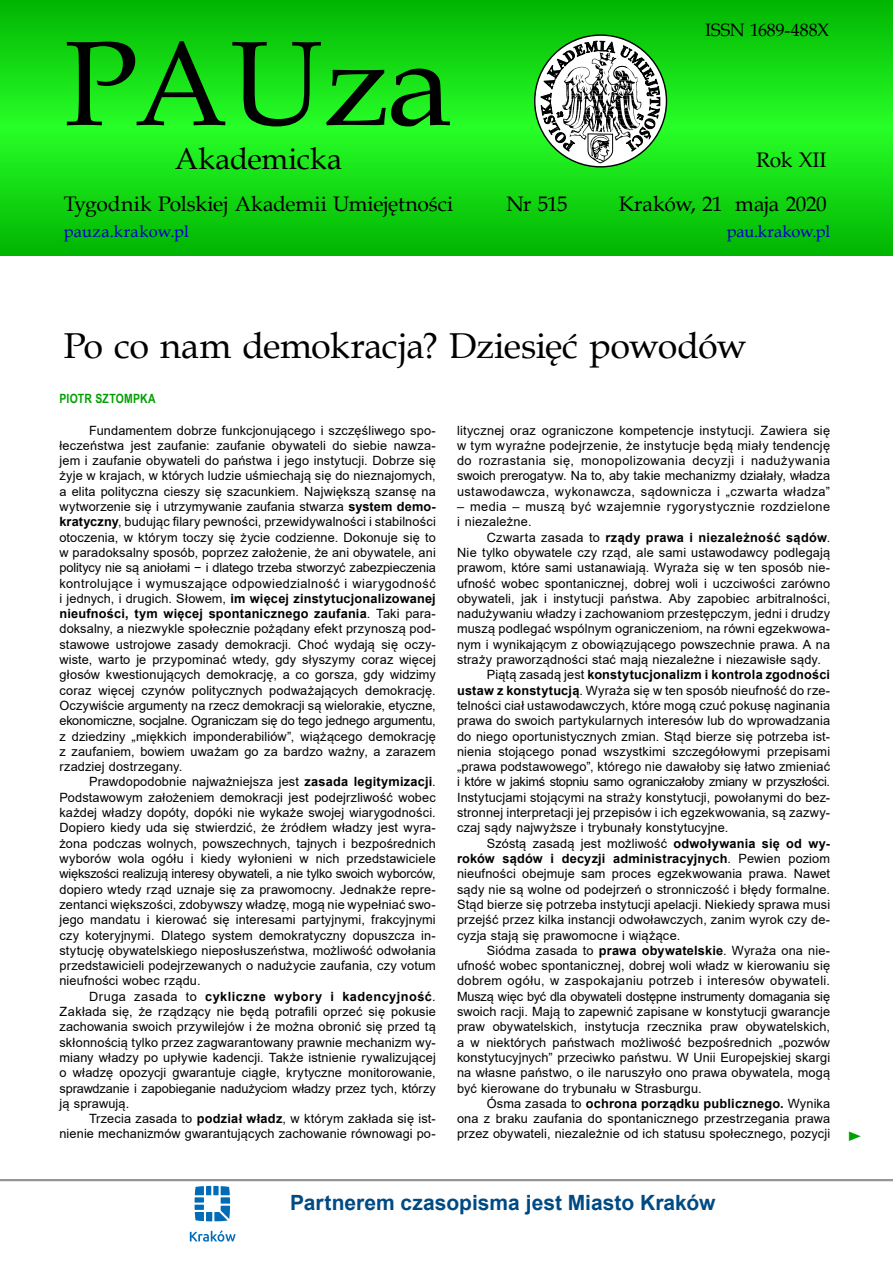
<style>
.page{position:relative;width:893px;height:1263px;background:#fff}
.page>*{position:absolute;margin:0;border:0;box-sizing:border-box;transform-origin:0 0}
.t1{font:120px "Book Antiqua";letter-spacing:-.01em;color:#000}
.t2{font:36px "Book Antiqua";letter-spacing:-.015em;color:#000}
.t3{font:30px "Book Antiqua";color:#000}
.t4{font:21px/44px "Book Antiqua";letter-spacing:-.01em;color:#000;text-align:right}
.t5{font:700 21px "Arial";color:#004a83}
.t6{font:18px "Book Antiqua";letter-spacing:-.005em;color:#000}
.t7{font:16.5px "Book Antiqua";letter-spacing:.005em;color:#0000c8}
.t8{font:12.75px/15.3px "Arial";letter-spacing:.01em;color:#000;text-align:justify}
.t9{font:700 12.75px "Arial";letter-spacing:.015em;color:#000}
.t10{font:12.75px/15.3px "Arial";letter-spacing:.03em;color:#000}
.t11{font:12.75px "Arial";letter-spacing:-.02em;color:#000}
.t12{font:12.75px "Arial";letter-spacing:-.015em;color:#000}
.t13{font:700 12.75px "Arial Narrow";letter-spacing:.02em;color:#00a000}
.s1{font-weight:700}
.s2{font-weight:400}
.s3{font-family:"Times New Roman";font-size:13.5px;color:#00a000}
</style>
<div class="page">
<svg style="left:0;top:0;width:893px;height:255px;background:#13d813"></svg>
<svg style="left:535px;top:35px;width:131px;height:132px"></svg>
<svg style="left:540px;top:32px;width:120px;height:131px"></svg>
<hr style="left:0;top:1179px;width:893px;height:2px;background:#939598">
<svg style="left:195px;top:1186px;width:35px;height:35px"></svg>
<svg style="left:190px;top:1230px;width:46px;height:11px"></svg>
<h1 class="t1" style="left:64px;top:1px;width:390px">PAUza</h1>
<h3 class="t3" style="left:175px;top:138px;width:169px">Akademicka</h3>
<h3 class="t4" style="left:64px;top:182px;width:391px">Tygodnik Polskiej Akademii Umiejętności</h3>
<h3 class="t4" style="left:506px;top:181px;width:63px">Nr 515</h3>
<h3 class="t6" style="left:705px;top:18px;width:126px">ISSN 1689-488X</h3>
<h3 class="t4" style="left:619px;top:138px;width:209px">Rok XII<br>Kraków, 21 maja 2020</h3>
<p class="t7" style="left:64px;top:220px;width:127px">pauza.krakow.pl</p>
<p class="t7" style="left:727px;top:219px;width:105px">pau.krakow.pl</p>
<h2 class="t2" style="left:64px;top:321px;width:684px">Po co nam demokracja? Dziesięć powodów</h2>
<p class="t13" style="left:60px;top:388px;width:98px">PIOTR SZTOMPKA</p>
<p class="t8" style="left:60px;top:422px;width:378px;text-indent:30px">Fundamentem dobrze funkcjonującego i szczęśliwego spo&shy;łeczeństwa jest zaufanie: zaufanie obywateli do siebie nawza&shy;jem i zaufanie obywateli do państwa i jego instytucji. Dobrze się żyje w krajach, w których ludzie uśmiechają się do nieznajomych, a elita polityczna cieszy się szacunkiem. Największą szansę na wytworzenie się i utrzymywanie zaufania stwarza <span class="s1">system demo&shy;kratyczny</span>, budując filary pewności, przewidywalności i stabilności otoczenia, w którym toczy się życie codzienne. Dokonuje się to w paradoksalny sposób, poprzez założenie, że ani obywatele, ani politycy nie są aniołami − i dlatego trzeba stworzyć zabezpieczenia kontrolujące i wymuszające odpowiedzialność i wiarygodność i jednych, i drugich. Słowem, <span class="s1">im więcej zinstytucjonalizowanej nieufności, tym więcej spontanicznego zaufania</span>. Taki para&shy;doksalny, a niezwykle społecznie pożądany efekt przynoszą pod&shy;stawowe ustrojowe zasady demokracji. Choć wydają się oczy&shy;wiste, warto je przypominać wtedy, gdy słyszymy coraz więcej głosów kwestionujących demokrację, a co gorsza, gdy widzimy coraz więcej czynów politycznych podważających demokrację.<br>Oczywiście argumenty na rzecz demokracji są wielorakie, etyczne, ekonomiczne, socjalne. Ograniczam się do tego jednego argumentu, z dziedziny „miękkich imponderabiliów”, wiążącego demokrację z zaufaniem, bowiem uważam go za bardzo ważny, a zarazem rzadziej dostrzegany.</p>
<p class="t8" style="left:59px;top:774px;width:378px;text-indent:30px">Prawdopodobnie najważniejsza jest <span class="s1">zasada legitymizacji</span>.<br>Podstawowym założeniem demokracji jest podejrzliwość wobec każdej władzy dopóty, dopóki nie wykaże swojej wiarygodności.<br>Dopiero kiedy uda się stwierdzić, że źródłem władzy jest wyra&shy;żona podczas wolnych, powszechnych, tajnych i bezpośrednich wyborów wola ogółu i kiedy wyłonieni w nich przedstawiciele większości realizują interesy obywateli, a nie tylko swoich wyborców, dopiero wtedy rząd uznaje się za prawomocny. Jednakże repre&shy;zentanci większości, zdobywszy władzę, mogą nie wypełniać swo&shy;jego mandatu i kierować się interesami partyjnymi, frakcyjnymi czy koteryjnymi. Dlatego system demokratyczny dopuszcza in&shy;stytucję obywatelskiego nieposłuszeństwa, możliwość odwołania przedstawicieli podejrzewanych o nadużycie zaufania, czy votum nieufności wobec rządu.</p>
<p class="t8" style="left:59px;top:988px;width:378px;text-indent:30px">Druga zasada to <span class="s1">cykliczne wybory i kadencyjność</span>.<br>Zakłada się, że rządzący nie będą potrafili oprzeć się pokusie zachowania swoich przywilejów i że można obronić się przed tą skłonnością tylko przez zagwarantowany prawnie mechanizm wy&shy;miany władzy po upływie kadencji. Także istnienie rywalizującej o władzę opozycji gwarantuje ciągłe, krytyczne monitorowanie, sprawdzanie i zapobieganie nadużyciom władzy przez tych, którzy ją sprawują.</p>
<p class="t8" style="left:59px;top:1111px;width:378px;text-align:right">Trzecia zasada to <span class="s1">podział władz</span>, w którym zakłada się ist&shy;nienie mechanizmów gwarantujących zachowanie równowagi po-</p>
<p class="t8" style="left:457px;top:422px;width:375px">litycznej oraz ograniczone kompetencje instytucji. Zawiera się w tym wyraźne podejrzenie, że instytucje będą miały tendencję do rozrastania się, monopolizowania decyzji i nadużywania swoich prerogatyw. Na to, aby takie mechanizmy działały, władza ustawodawcza, wykonawcza, sądownicza i „czwarta władza”</p>
<p class="t10" style="left:457px;top:499px;width:375px">– media – muszą być wzajemnie rygorystycznie rozdzielone i niezależne.</p>
<p class="t9" style="left:487px;top:528px;width:345px"><span class="s2">Czwarta zasada to</span> rządy prawa i niezależność sądów<span class="s2">.</span></p>
<p class="t8" style="left:457px;top:545px;width:375px">Nie tylko obywatele czy rząd, ale sami ustawodawcy podlegają</p>
<p class="t8" style="left:457px;top:560px;width:375px">prawom, które sami ustanawiają. Wyraża się w ten sposób nie-</p>
<p class="t8" style="left:457px;top:575px;width:375px">ufność wobec spontanicznej, dobrej woli i uczciwości zarówno</p>
<p class="t8" style="left:457px;top:591px;width:375px">obywateli, jak i instytucji państwa. Aby zapobiec arbitralności,</p>
<p class="t8" style="left:457px;top:606px;width:375px">nadużywaniu władzy i zachowaniom przestępczym, jedni i drudzy</p>
<p class="t8" style="left:457px;top:621px;width:375px">muszą podlegać wspólnym ograniczeniom, na równi egzekwowa-</p>
<p class="t8" style="left:457px;top:636px;width:375px">nym i wynikającym z obowiązującego powszechnie prawa. A na</p>
<p class="t8" style="left:457px;top:652px;width:365px">straży praworządności stać mają niezależne i niezawisłe sądy.</p>
<p class="t9" style="left:487px;top:666px;width:345px"><span class="s2">Piątą zasadą jest</span> konstytucjonalizm i kontrola zgodności</p>
<p class="t8" style="left:457px;top:682px;width:375px"><span class="s1">ustaw z konstytucją</span>. Wyraża się w ten sposób nieufność do rze-</p>
<p class="t8" style="left:457px;top:698px;width:375px">telności ciał ustawodawczych, które mogą czuć pokusę naginania</p>
<p class="t8" style="left:457px;top:713px;width:375px">prawa do swoich partykularnych interesów lub do wprowadzania</p>
<p class="t8" style="left:457px;top:728px;width:375px">do niego oportunistycznych zmian. Stąd bierze się potrzeba ist-</p>
<p class="t8" style="left:457px;top:744px;width:375px">nienia stojącego ponad wszystkimi szczegółowymi przepisami</p>
<p class="t8" style="left:457px;top:759px;width:375px">„prawa podstawowego”, którego nie dawałoby się łatwo zmieniać</p>
<p class="t11" style="left:457px;top:773px;width:375px">i które w jakimś stopniu samo ograniczałoby zmiany w przyszłości.</p>
<p class="t8" style="left:457px;top:789px;width:375px">Instytucjami stojącymi na straży konstytucji, powołanymi do bez-</p>
<p class="t8" style="left:457px;top:805px;width:375px">stronnej interpretacji jej przepisów i ich egzekwowania, są zazwy-</p>
<p class="t8" style="left:457px;top:820px;width:273px">czaj sądy najwyższe i trybunały konstytucyjne.</p>
<p class="t8" style="left:487px;top:835px;width:345px">Szóstą zasadą jest możliwość <span class="s1">odwoływania się od wy-</span></p>
<p class="t9" style="left:457px;top:849px;width:375px">roków sądów i decyzji administracyjnych<span class="s2">. Pewien poziom</span></p>
<p class="t8" style="left:457px;top:866px;width:375px">nieufności obejmuje sam proces egzekwowania prawa. Nawet</p>
<p class="t8" style="left:457px;top:881px;width:375px">sądy nie są wolne od podejrzeń o stronniczość i błędy formalne.</p>
<p class="t8" style="left:457px;top:897px;width:375px">Stąd bierze się potrzeba instytucji apelacji. Niekiedy sprawa musi</p>
<p class="t8" style="left:457px;top:912px;width:375px">przejść przez kilka instancji odwoławczych, zanim wyrok czy de-</p>
<p class="t8" style="left:457px;top:927px;width:225px">cyzja stają się prawomocne i wiążące.</p>
<p class="t8" style="left:487px;top:942px;width:345px">Siódma zasada to <span class="s1">prawa obywatelskie</span>. Wyraża ona nie-</p>
<p class="t8" style="left:457px;top:958px;width:375px">ufność wobec spontanicznej, dobrej woli władz w kierowaniu się</p>
<p class="t10" style="left:457px;top:973px;width:375px">dobrem ogółu, w zaspokajaniu potrzeb i interesów obywateli.</p>
<p class="t12" style="left:457px;top:987px;width:375px">Muszą więc być dla obywateli dostępne instrumenty domagania się</p>
<p class="t8" style="left:457px;top:1004px;width:375px">swoich racji. Mają to zapewnić zapisane w konstytucji gwarancje</p>
<p class="t8" style="left:457px;top:1019px;width:375px">praw obywatelskich, instytucja rzecznika praw obywatelskich,</p>
<p class="t8" style="left:457px;top:1034px;width:375px">a w niektórych państwach możliwość bezpośrednich „pozwów</p>
<p class="t8" style="left:457px;top:1050px;width:375px">konstytucyjnych” przeciwko państwu. W Unii Europejskiej skargi</p>
<p class="t8" style="left:457px;top:1065px;width:375px">na własne państwo, o ile naruszyło ono prawa obywatela, mogą</p>
<p class="t8" style="left:457px;top:1080px;width:246px">być kierowane do trybunału w Strasburgu.</p>
<p class="t9" style="left:487px;top:1094px;width:345px"><span class="s2">Ósma zasada to</span> ochrona porządku publicznego. <span class="s2">Wynika</span></p>
<p class="t8" style="left:457px;top:1111px;width:375px">ona z braku zaufania do spontanicznego przestrzegania prawa</p>
<p class="t8" style="left:457px;top:1126px;width:408px">przez obywateli, niezależnie od ich statusu społecznego, pozycji <span class="s3">►</span></p>
<h3 class="t5" style="left:290px;top:1188px;width:427px">Partnerem czasopisma jest Miasto Kraków</h3>
</div>
